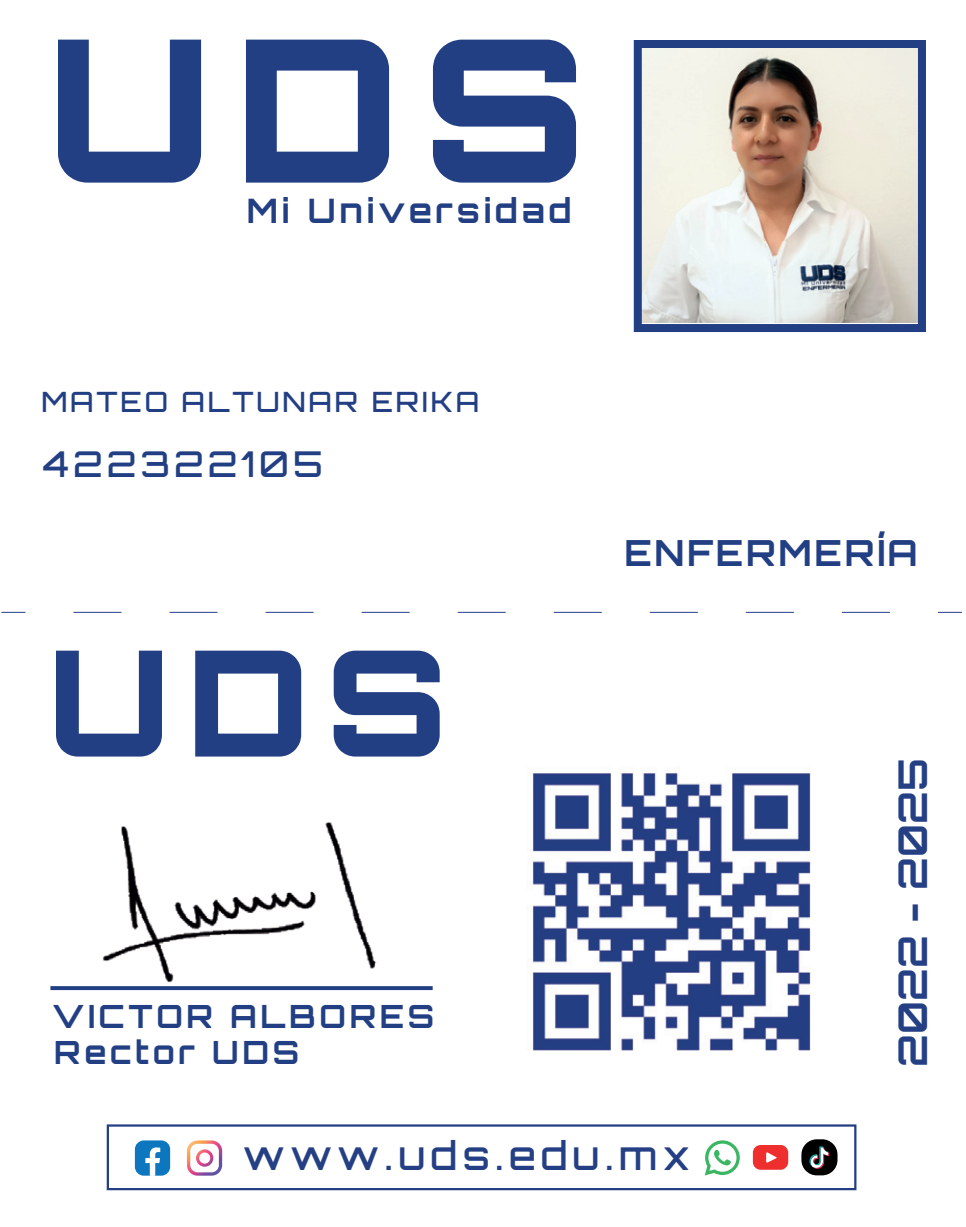
<style>
.page{position:relative;width:966px;height:1227px;background:#fff}
.page>*{position:absolute;margin:0;border:0;box-sizing:border-box;transform-origin:0 0}
.t1{font:700 39.6px "Orbitron";color:#243f84}
.t2{font:500 39.2px "Orbitron";letter-spacing:.135em;color:#243f84}
.t3{font:700 36px "Orbitron";letter-spacing:.075em;color:#233f83}
.t4{font:500 35.6px "Orbitron";letter-spacing:.115em;color:#233f83}
.t5{font:700 33.6px "Orbitron";letter-spacing:.115em;color:#233f83}
.t6{font:700 32px/36px "Orbitron";letter-spacing:.115em;color:#233f83}
.t7{font:500 28px "Orbitron";letter-spacing:.1em;color:#233f83}
</style>
<div class="page">
<img style="left:642px;top:49px;width:274px;height:273px">
<div style="left:633px;top:40px;width:292px;height:292px;border:8px solid #233f83"></div>
<svg style="left:58px;top:40px;width:143px;height:143px"></svg>
<svg style="left:246px;top:40px;width:143px;height:143px"></svg>
<svg style="left:433px;top:40px;width:143px;height:143px"></svg>
<svg style="left:56px;top:651px;width:106px;height:105px"></svg>
<svg style="left:195px;top:651px;width:106px;height:105px"></svg>
<svg style="left:334px;top:651px;width:105px;height:105px"></svg>
<div style="left:50px;top:986px;width:382px;height:4px;border:2px solid #233f83"></div>
<img style="left:94px;top:822px;width:288px;height:169px">
<img style="left:531px;top:770px;width:280px;height:281px">
<svg style="left:1px;top:612px;width:24px;height:1px"></svg>
<svg style="left:73px;top:612px;width:817px;height:1px"></svg>
<svg style="left:938px;top:612px;width:23px;height:1px"></svg>
<svg style="left:187px;top:1140px;width:35px;height:36px"></svg>
<svg style="left:705px;top:1140px;width:34px;height:35px"></svg>
<svg style="left:752px;top:1145px;width:36px;height:25px"></svg>
<div style="left:107px;top:1124px;width:749px;height:66px;border:2px solid #243f84"></div>
<div style="left:801px;top:1139px;width:36px;height:36px;background:#000001;border-radius:15px"></div>
<svg style="left:809px;top:1146px;width:20px;height:23px"></svg>
<svg style="left:135px;top:1140px;width:35px;height:36px"></svg>
<p class="t5" style="left:247px;top:191px;width:326px">Mi Universidad</p>
<p class="t7" style="left:41px;top:384px;width:439px">MATEO ALTUNAR ERIKA</p>
<p class="t4" style="left:43px;top:442px;width:281px">422322105</p>
<p class="t6" style="left:52px;top:998px;width:383px">VICTOR ALBORES<br>Rector UDS</p>
<p class="t3" style="left:624px;top:531px;width:295px">ENFERMERÍA</p>
<p class="t1" style="left:888px;top:1067px;width:310px;rotate:-90deg">2022 - 2025</p>
<p class="t2" style="left:243px;top:1131px;width:448px">www.uds.edu.mx</p>
</div>
